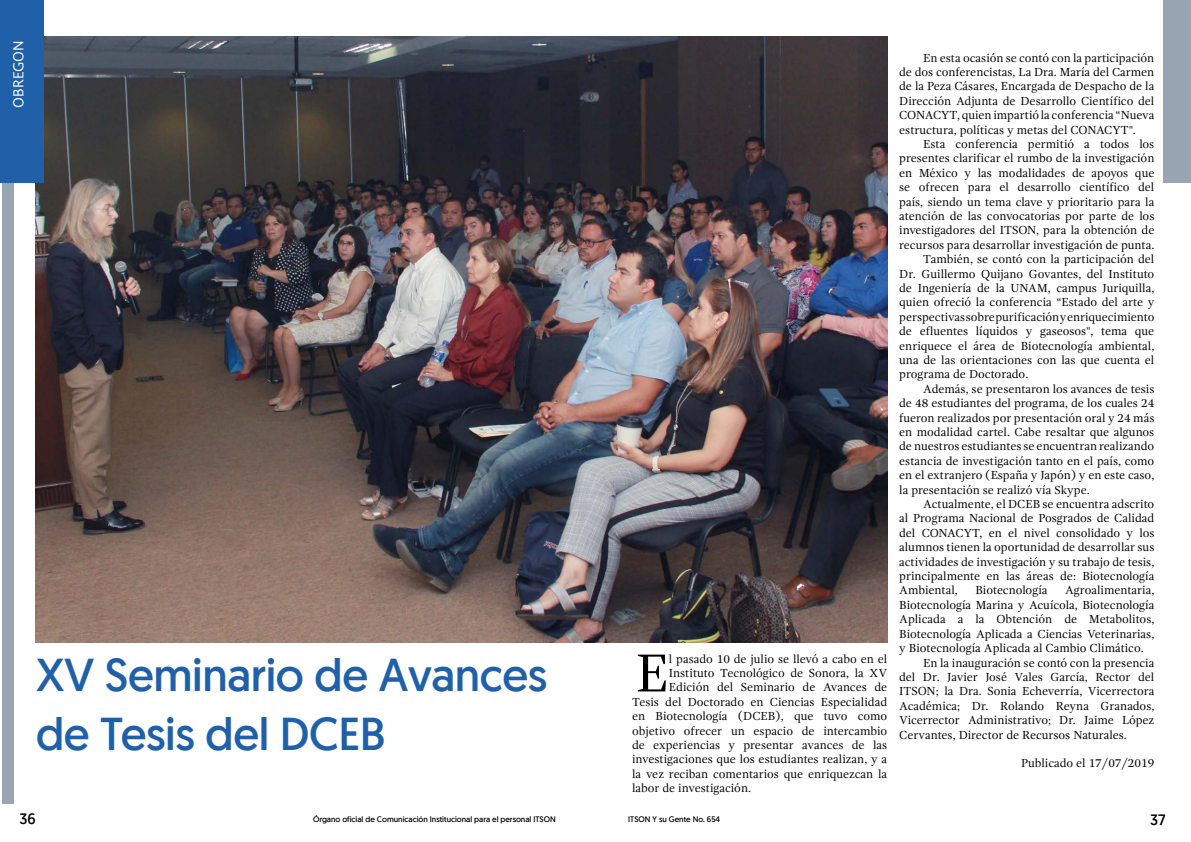
<style>
.page{position:relative;width:1191px;height:842px;background:#fff}
.page>*{position:absolute;margin:0;border:0;box-sizing:border-box;transform-origin:0 0}
.t1{font:55px "Gandhi Serif";color:#000}
.t2{font:45.9px/59.1px "Geomanist";letter-spacing:-.01em;color:#2060a8}
.t3{font:15px "Gandhi Sans";color:#fff}
.t4{font:15px "Geomanist";color:#000101}
.t5{font:12px/14.4px "Gandhi Serif";color:#000;text-align:justify}
.t6{font:8px "Geomanist";color:#000101}
</style>
<div class="page">
<img style="left:36px;top:36px;width:851px;height:606px">
<div style="left:2px;top:106px;width:12px;height:698px;background:#98a6b3"></div>
<div style="left:0;top:0;width:43px;height:183px;background:#2060a8"></div>
<div style="left:1163px;top:0;width:28px;height:183px;background:#98a6b3"></div>
<p class="t3" style="left:10px;top:108px;width:69px;rotate:-90deg">OBREGON</p>
<h2 class="t2" style="left:36px;top:644px;width:513px">XV Seminario de Avances de Tesis del DCEB</h2>
<h1 class="t1" style="left:635px;top:642px;width:35px">E</h1>
<p class="t5" style="left:669px;top:651px;width:220px">l pasado 10 de julio se llevó a cabo en el</p>
<p class="t5" style="left:669px;top:666px;width:220px">Instituto Tecnológico de Sonora, la XV</p>
<p class="t5" style="left:669px;top:680px;width:220px">Edición del Seminario de Avances de</p>
<p class="t5" style="left:632px;top:695px;width:257px">Tesis del Doctorado en Ciencias Especialidad</p>
<p class="t5" style="left:632px;top:709px;width:257px">en Biotecnología (DCEB), que tuvo como</p>
<p class="t5" style="left:632px;top:723px;width:257px">objetivo ofrecer un espacio de intercambio</p>
<p class="t5" style="left:632px;top:738px;width:257px">de experiencias y presentar avances de las</p>
<p class="t5" style="left:632px;top:752px;width:257px">investigaciones que los estudiantes realizan, y a</p>
<p class="t5" style="left:632px;top:767px;width:257px">la vez reciban comentarios que enriquezcan la</p>
<p class="t5" style="left:632px;top:781px;width:120px">labor de investigación.</p>
<p class="t5" style="left:899px;top:50px;width:257px;text-indent:24px">En esta ocasión se contó con la participación de dos conferencistas, La Dra. María del Carmen de la Peza Cásares, Encargada de Despacho de la Dirección Adjunta de Desarrollo Científico del CONACYT, quien impartió la conferencia “Nueva estructura, políticas y metas del CONACYT".</p>
<p class="t5" style="left:923px;top:137px;width:233px">Esta conferencia permitió a todos los</p>
<p class="t5" style="left:899px;top:151px;width:257px">presentes clarificar el rumbo de la investigación</p>
<p class="t5" style="left:899px;top:166px;width:257px">en México y las modalidades de apoyos que</p>
<p class="t5" style="left:899px;top:180px;width:257px">se ofrecen para el desarrollo científico del</p>
<p class="t5" style="left:899px;top:194px;width:257px">país, siendo un tema clave y prioritario para la</p>
<p class="t5" style="left:899px;top:209px;width:257px">atención de las convocatorias por parte de los</p>
<p class="t5" style="left:899px;top:223px;width:257px">investigadores del ITSON, para la obtención de</p>
<p class="t5" style="left:899px;top:238px;width:257px">recursos para desarrollar investigación de punta.</p>
<p class="t5" style="left:923px;top:252px;width:233px">También, se contó con la participación del</p>
<p class="t5" style="left:899px;top:266px;width:257px">Dr. Guillermo Quijano Govantes, del Instituto</p>
<p class="t5" style="left:899px;top:281px;width:257px">de Ingeniería de la UNAM, campus Juriquilla,</p>
<p class="t5" style="left:899px;top:295px;width:257px">quien ofreció la conferencia “Estado del arte y</p>
<p class="t5" style="left:899px;top:310px;width:257px">perspectivas sobre purificación y enriquecimiento</p>
<p class="t5" style="left:899px;top:324px;width:257px">de efluentes líquidos y gaseosos", tema que</p>
<p class="t5" style="left:899px;top:338px;width:257px">enriquece el área de Biotecnología ambiental,</p>
<p class="t5" style="left:899px;top:353px;width:257px">una de las orientaciones con las que cuenta el</p>
<p class="t5" style="left:899px;top:367px;width:131px">programa de Doctorado.</p>
<p class="t5" style="left:923px;top:382px;width:233px">Además, se presentaron los avances de tesis</p>
<p class="t5" style="left:899px;top:396px;width:257px">de 48 estudiantes del programa, de los cuales 24</p>
<p class="t5" style="left:899px;top:410px;width:257px">fueron realizados por presentación oral y 24 más</p>
<p class="t5" style="left:899px;top:425px;width:257px">en modalidad cartel. Cabe resaltar que algunos</p>
<p class="t5" style="left:899px;top:439px;width:257px">de nuestros estudiantes se encuentran realizando</p>
<p class="t5" style="left:899px;top:454px;width:257px">estancia de investigación tanto en el país, como</p>
<p class="t5" style="left:899px;top:468px;width:257px">en el extranjero (España y Japón) y en este caso,</p>
<p class="t5" style="left:899px;top:482px;width:192px">la presentación se realizó vía Skype.</p>
<p class="t5" style="left:923px;top:497px;width:233px">Actualmente, el DCEB se encuentra adscrito</p>
<p class="t5" style="left:899px;top:511px;width:257px">al Programa Nacional de Posgrados de Calidad</p>
<p class="t5" style="left:899px;top:526px;width:257px">del CONACYT, en el nivel consolidado y los</p>
<p class="t5" style="left:899px;top:540px;width:257px">alumnos tienen la oportunidad de desarrollar sus</p>
<p class="t5" style="left:899px;top:554px;width:257px">actividades de investigación y su trabajo de tesis,</p>
<p class="t5" style="left:899px;top:569px;width:257px">principalmente en las áreas de: Biotecnología</p>
<p class="t5" style="left:899px;top:583px;width:60px">Ambiental,</p>
<p class="t5" style="left:975px;top:583px;width:73px">Biotecnología</p>
<p class="t5" style="left:1065px;top:583px;width:91px">Agroalimentaria,</p>
<p class="t5" style="left:899px;top:598px;width:257px">Biotecnología Marina y Acuícola, Biotecnología</p>
<p class="t5" style="left:899px;top:612px;width:257px">Aplicada a la Obtención de Metabolitos,</p>
<p class="t5" style="left:899px;top:626px;width:257px">Biotecnología Aplicada a Ciencias Veterinarias,</p>
<p class="t5" style="left:899px;top:641px;width:246px">y Biotecnología Aplicada al Cambio Climático.</p>
<p class="t5" style="left:923px;top:655px;width:233px">En la inauguración se contó con la presencia</p>
<p class="t5" style="left:899px;top:670px;width:257px">del Dr. Javier José Vales García, Rector del</p>
<p class="t5" style="left:899px;top:684px;width:257px">ITSON; la Dra. Sonia Echeverría, Vicerrectora</p>
<p class="t5" style="left:899px;top:698px;width:257px">Académica; Dr. Rolando Reyna Granados,</p>
<p class="t5" style="left:899px;top:713px;width:257px">Vicerrector Administrativo; Dr. Jaime López</p>
<p class="t5" style="left:899px;top:727px;width:229px">Cervantes, Director de Recursos Naturales.</p>
<p class="t5" style="left:1021px;top:756px;width:135px">Publicado el 17/07/2019</p>
<p class="t4" style="left:19px;top:809px;width:18px">36</p>
<p class="t6" style="left:313px;top:814px;width:244px">Órgano oficial de Comunicación Institucional para el personal ITSON</p>
<p class="t6" style="left:628px;top:814px;width:93px">ITSON Y su Gente No. 654</p>
<p class="t4" style="left:1150px;top:810px;width:17px">37</p>
</div>
